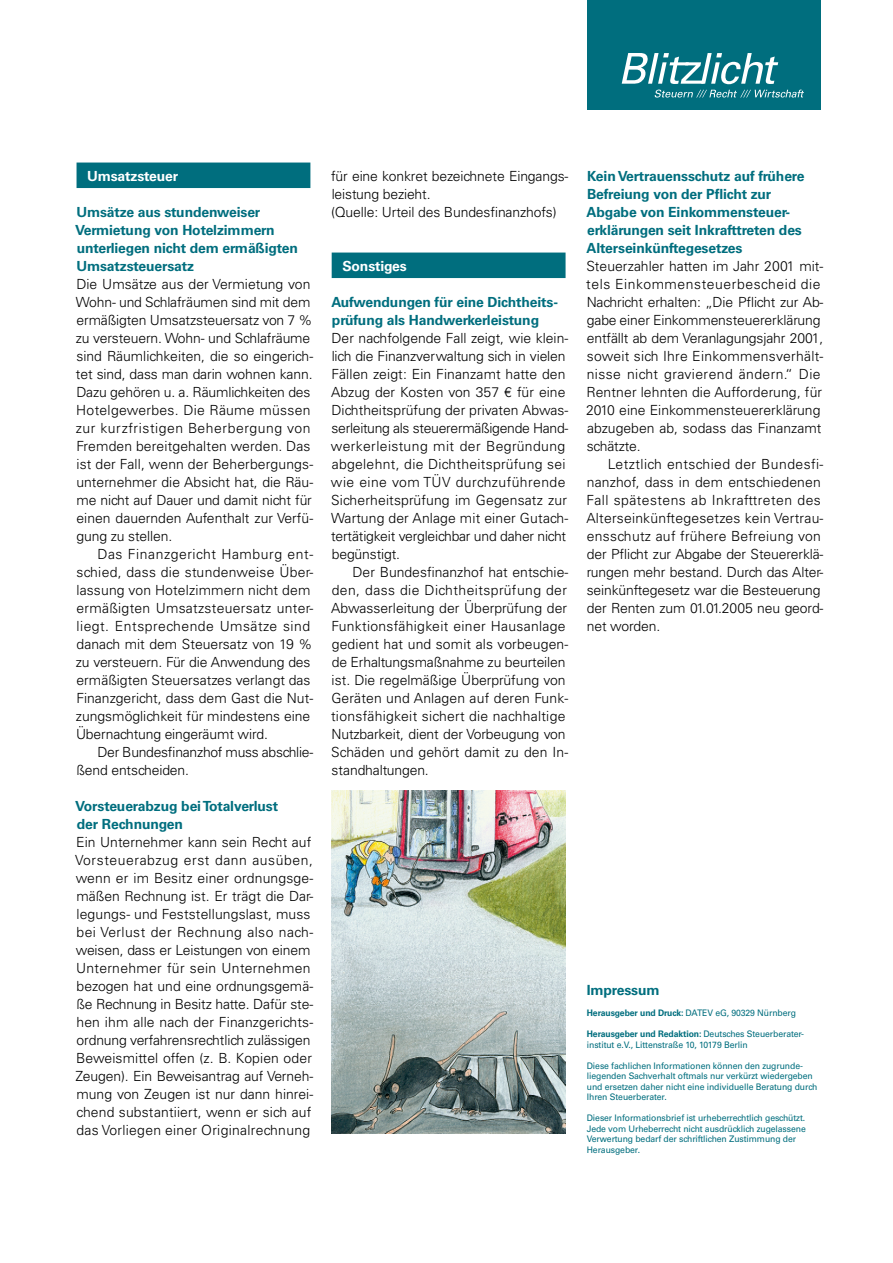
<style>
.page{position:relative;width:893px;height:1263px;background:#fff}
.page>*{position:absolute;margin:0;border:0;box-sizing:border-box;transform-origin:0 0}
.t1{font:300 13.95px/18px "Univers LT Std";color:#000}
.t2{font:700 13.95px/18px "Univers LT Std";letter-spacing:-.01em;color:#006e7e}
.t3{font:300 13.95px/18px "Univers LT Std";letter-spacing:-.02em;color:#000}
.t4{font:700 13.95px "Univers LT Std";letter-spacing:-.01em;color:#fff}
.t5{font:9px/10.5px "Univers LT Std";letter-spacing:-.01em;color:#006e7e;scale:.96 1}
.s1{font-weight:700}
</style>
<div class="page">
<div style="left:587px;top:0;width:234px;height:110px;background:#006e7e"></div>
<svg style="left:622px;top:53px;width:156px;height:31px"></svg>
<svg style="left:655px;top:90px;width:149px;height:8px"></svg>
<div style="left:332px;top:253px;width:234px;height:25px;background:#006e7e"></div>
<img style="left:332px;top:791px;width:234px;height:343px">
<div style="left:77px;top:163px;width:233px;height:25px;background:#006e7e"></div>
<p class="t4" style="left:87px;top:167px;width:93px">Umsatzsteuer</p>
<p class="t2" style="left:75px;top:203px;width:224px">Umsätze aus stundenweiser<br>Vermietung von Hotelzimmern unterliegen nicht dem ermäßigten<br>Umsatzsteuersatz</p>
<p class="t1" style="left:76px;top:275px;width:239px">Die Umsätze aus der Vermietung von Wohn- und Schlafräumen sind mit dem ermäßigten Umsatzsteuersatz von 7 % zu versteuern. Wohn- und Schlafräume sind Räumlichkeiten, die so eingerich&shy;tet sind, dass man darin wohnen kann.<br>Dazu gehören u. a. Räumlichkeiten des Hotelgewerbes. Die Räume müssen zur kurzfristigen Beherbergung von Fremden bereitgehalten werden. Das ist der Fall, wenn der Beherbergungs&shy;unternehmer die Absicht hat, die Räu&shy;me nicht auf Dauer und damit nicht für einen dauernden Aufenthalt zur Verfü&shy;gung zu stellen.</p>
<p class="t1" style="left:76px;top:545px;width:239px;text-indent:22px">Das Finanzgericht Hamburg ent&shy;schied, dass die stundenweise Über&shy;lassung von Hotelzimmern nicht dem ermäßigten Umsatzsteuersatz unter&shy;liegt. Entsprechende Umsätze sind danach mit dem Steuersatz von 19 % zu versteuern. Für die Anwendung des ermäßigten Steuersatzes verlangt das Finanzgericht, dass dem Gast die Nut&shy;zungsmöglichkeit für mindestens eine Übernachtung eingeräumt wird.</p>
<p class="t3" style="left:76px;top:743px;width:238px;text-indent:21px">Der Bundesfinanzhof muss abschlie&shy;ßend entscheiden.</p>
<p class="t2" style="left:75px;top:797px;width:204px">Vorsteuerabzug bei Totalverlust der Rechnungen</p>
<p class="t1" style="left:75px;top:833px;width:239px">Ein Unternehmer kann sein Recht auf Vorsteuerabzug erst dann ausüben, wenn er im Besitz einer ordnungsge&shy;mäßen Rechnung ist. Er trägt die Dar&shy;legungs- und Feststellungslast, muss bei Verlust der Rechnung also nach&shy;weisen, dass er Leistungen von einem Unternehmer für sein Unternehmen bezogen hat und eine ordnungsgemä&shy;ße Rechnung in Besitz hatte. Dafür ste&shy;hen ihm alle nach der Finanzgerichts&shy;ordnung verfahrensrechtlich zulässigen Beweismittel offen (z. B. Kopien oder Zeugen). Ein Beweisantrag auf Verneh&shy;mung von Zeugen ist nur dann hinrei&shy;chend substantiiert, wenn er sich auf das Vorliegen einer Originalrechnung</p>
<p class="t1" style="left:331px;top:167px;width:239px">für eine konkret bezeichnete Eingangs&shy;leistung bezieht.<br>(Quelle: Urteil des Bundesfinanzhofs)</p>
<p class="t4" style="left:342px;top:257px;width:66px">Sonstiges</p>
<p class="t2" style="left:331px;top:293px;width:228px">Aufwendungen für eine Dichtheits&shy;prüfung als Handwerkerleistung</p>
<p class="t1" style="left:331px;top:329px;width:239px">Der nachfolgende Fall zeigt, wie klein&shy;lich die Finanzverwaltung sich in vielen Fällen zeigt: Ein Finanzamt hatte den Abzug der Kosten von 357 € für eine Dichtheitsprüfung der privaten Abwas&shy;serleitung als steuerermäßigende Hand&shy;werkerleistung mit der Begründung abgelehnt, die Dichtheitsprüfung sei wie eine vom TÜV durchzuführende Sicherheitsprüfung im Gegensatz zur Wartung der Anlage mit einer Gutach&shy;tertätigkeit vergleichbar und daher nicht begünstigt.</p>
<p class="t1" style="left:331px;top:563px;width:239px;text-indent:21px">Der Bundesfinanzhof hat entschie&shy;den, dass die Dichtheitsprüfung der Abwasserleitung der Überprüfung der Funktionsfähigkeit einer Hausanlage gedient hat und somit als vorbeugen&shy;de Erhaltungsmaßnahme zu beurteilen ist. Die regelmäßige Überprüfung von Geräten und Anlagen auf deren Funk&shy;tionsfähigkeit sichert die nachhaltige Nutzbarkeit, dient der Vorbeugung von Schäden und gehört damit zu den In&shy;standhaltungen.</p>
<p class="t2" style="left:587px;top:167px;width:219px">Kein Vertrauensschutz auf frühere<br>Befreiung von der Pflicht zur<br>Abgabe von Einkommensteuer&shy;erklärungen seit Inkrafttreten des<br>Alterseinkünftegesetzes</p>
<p class="t1" style="left:586px;top:257px;width:239px">Steuerzahler hatten im Jahr 2001 mit&shy;tels Einkommensteuerbescheid die Nachricht erhalten: „Die Pflicht zur Ab&shy;gabe einer Einkommensteuererklärung entfällt ab dem Veranlagungsjahr 2001, soweit sich Ihre Einkommensverhält&shy;nisse nicht gravierend ändern.“ Die Rentner lehnten die Aufforderung, für 2010 eine Einkommensteuererklärung abzugeben ab, sodass das Finanzamt schätzte.</p>
<p class="t1" style="left:586px;top:455px;width:239px;text-indent:21px">Letztlich entschied der Bundesfi&shy;nanzhof, dass in dem entschiedenen Fall spätestens ab Inkrafttreten des Alterseinkünftegesetzes kein Vertrau&shy;ensschutz auf frühere Befreiung von der Pflicht zur Abgabe der Steuererklä&shy;rungen mehr bestand. Durch das Alter&shy;seinkünftegesetz war die Besteuerung der Renten zum 01.01.2005 neu geord&shy;net worden.</p>
<p class="t2" style="left:587px;top:981px;width:74px">Impressum</p>
<p class="t5" style="left:587px;top:1008px;width:219px"><span class="s1">Herausgeber und Druck:</span> DATEV eG, 90329 Nürnberg</p>
<p class="t5" style="left:587px;top:1029px;width:228px"><span class="s1">Herausgeber und Redaktion:</span> Deutsches Steuerberater&shy;institut e.V., Littenstraße 10, 10179 Berlin</p>
<p class="t5" style="left:587px;top:1060px;width:242px">Diese fachlichen Informationen können den zugrunde&shy;liegenden Sachverhalt oftmals nur verkürzt wiedergeben und ersetzen daher nicht eine individuelle Beratung durch Ihren Steuerberater.</p>
<p class="t5" style="left:587px;top:1113px;width:230px">Dieser Informationsbrief ist urheberrechtlich geschützt.<br>Jede vom Urheberrecht nicht ausdrücklich zugelassene Verwertung bedarf der schriftlichen Zustimmung der Herausgeber.</p>
</div>
